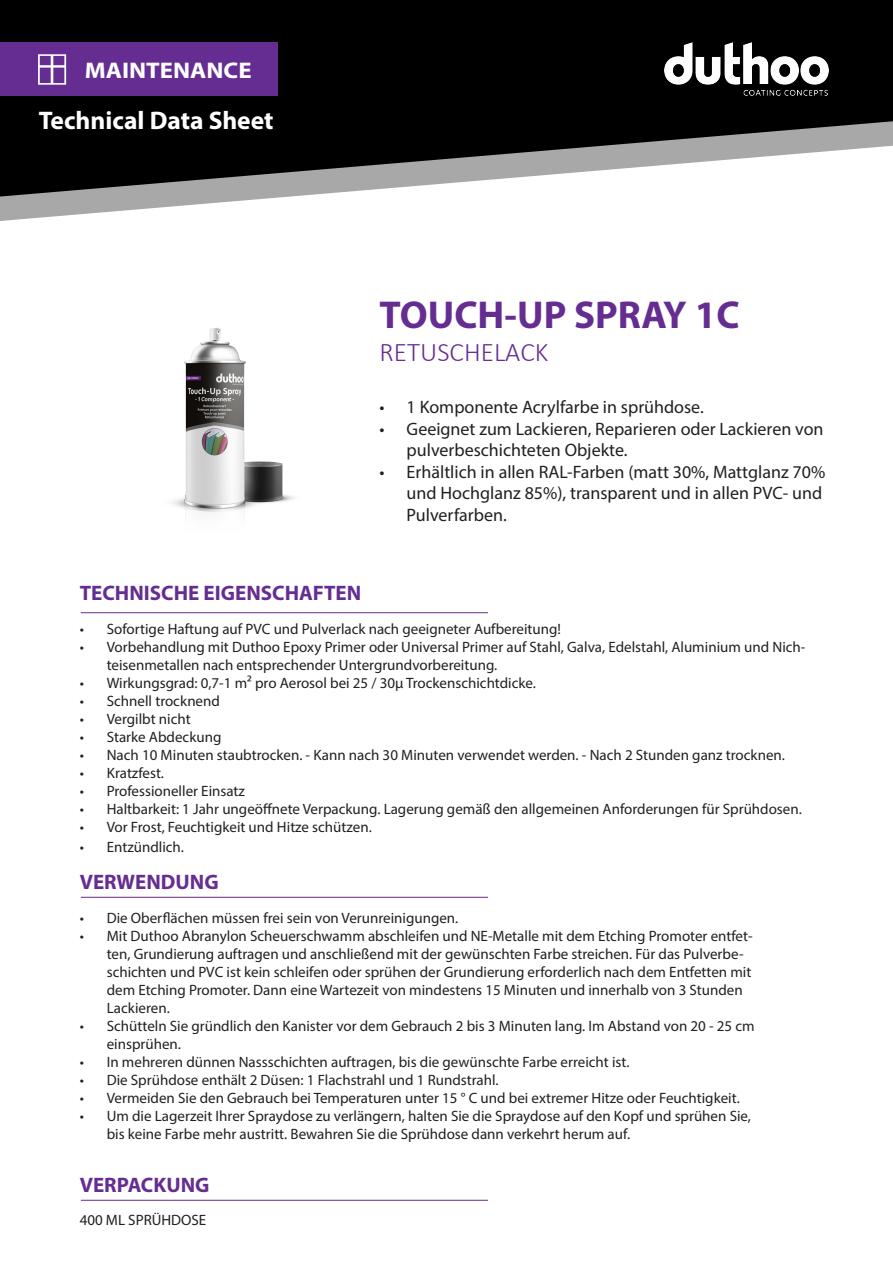
<style>
.page{position:relative;width:893px;height:1263px;background:#fff}
.page>*{position:absolute;margin:0;border:0;box-sizing:border-box;transform-origin:0 0}
.t1{font:700 39px "Myriad Pro";color:#652d91}
.t2{font:300 27px "Calibri";color:#652d91}
.t3{font:700 25.5px "Myriad Pro";color:#fff}
.t4{font:700 22.65px "Myriad Pro";color:#fff;scale:1.09 1}
.t5{font:700 21px "Myriad Pro";color:#652d91}
.t6{font:18px/21.6px "Myriad Pro";color:#231f20}
.t7{font:15px/18px "Myriad Pro";color:#231f20}
</style>
<div class="page">
<div style="left:0;top:0;width:893px;height:660px;background:#000001"></div>
<svg style="left:0;top:131px;width:893px;height:529px;background:#eaeaea"></svg>
<div style="left:0;top:43px;width:278px;height:53px;background:#652d91"></div>
<svg style="left:38px;top:54px;width:29px;height:31px"></svg>
<hr style="left:81px;top:897px;width:407px;height:1px;background:#652d91">
<hr style="left:81px;top:1200px;width:407px;height:1px;background:#652d91">
<hr style="left:81px;top:612px;width:407px;height:1px;background:#652d91">
<img style="left:664px;top:43px;width:165px;height:53px">
<img style="left:105px;top:247px;width:221px;height:332px">
<h3 class="t4" style="left:85px;top:55px;width:155px">MAINTENANCE</h3>
<h3 class="t3" style="left:39px;top:103px;width:236px">Technical Data Sheet</h3>
<h1 class="t1" style="left:380px;top:290px;width:361px">TOUCH-UP SPRAY 1C</h1>
<h2 class="t2" style="left:380px;top:335px;width:170px">RETUSCHELACK</h2>
<p class="t6" style="left:380px;top:396px;width:326px">• 1 Komponente Acrylfarbe in sprühdose.</p>
<p class="t6" style="left:407px;top:417px;width:418px;text-indent:-27px">• Geeignet zum Lackieren, Reparieren oder Lackieren von pulverbeschichteten Objekte.</p>
<p class="t6" style="left:407px;top:461px;width:420px;text-indent:-27px">• Erhältlich in allen RAL-Farben (matt 30%, Mattglanz 70% und Hochglanz 85%), transparent und in allen PVC- und<br>Pulverfarben.</p>
<h3 class="t5" style="left:80px;top:580px;width:283px">TECHNISCHE EIGENSCHAFTEN</h3>
<p class="t7" style="left:80px;top:620px;width:483px">• Sofortige Haftung auf PVC und Pulverlack nach geeigneter Aufbereitung!</p>
<p class="t7" style="left:107px;top:638px;width:700px;text-indent:-27px">• Vorbehandlung mit Duthoo Epoxy Primer oder Universal Primer auf Stahl, Galva, Edelstahl, Aluminium und Nich&shy;teisenmetallen nach entsprechender Untergrundvorbereitung.</p>
<p class="t7" style="left:80px;top:674px;width:458px">• Wirkungsgrad: 0,7-1 m² pro Aerosol bei 25 / 30µ Trockenschichtdicke.</p>
<p class="t7" style="left:80px;top:692px;width:142px">• Schnell trocknend</p>
<p class="t7" style="left:80px;top:710px;width:112px">• Vergilbt nicht</p>
<p class="t7" style="left:80px;top:728px;width:143px">• Starke Abdeckung</p>
<p class="t7" style="left:80px;top:746px;width:707px">• Nach 10 Minuten staubtrocken. - Kann nach 30 Minuten verwendet werden. - Nach 2 Stunden ganz trocknen.</p>
<p class="t7" style="left:80px;top:764px;width:86px">• Kratzfest.</p>
<p class="t7" style="left:80px;top:782px;width:167px">• Professioneller Einsatz</p>
<p class="t7" style="left:80px;top:800px;width:724px">• Haltbarkeit: 1 Jahr ungeöffnete Verpackung. Lagerung gemäß den allgemeinen Anforderungen für Sprühdosen.</p>
<p class="t7" style="left:80px;top:818px;width:294px">• Vor Frost, Feuchtigkeit und Hitze schützen.</p>
<p class="t7" style="left:80px;top:838px;width:106px">• Entzündlich.</p>
<h3 class="t5" style="left:80px;top:868px;width:140px">VERWENDUNG</h3>
<p class="t7" style="left:80px;top:909px;width:380px">• Die Oberflächen müssen frei sein von Verunreinigungen.</p>
<p class="t7" style="left:107px;top:927px;width:647px;text-indent:-27px">• Mit Duthoo Abranylon Scheuerschwamm abschleifen und NE-Metalle mit dem Etching Promoter entfet&shy;ten, Grundierung auftragen und anschließend mit der gewünschten Farbe streichen. Für das Pulverbe&shy;schichten und PVC ist kein schleifen oder sprühen der Grundierung erforderlich nach dem Entfetten mit dem Etching Promoter. Dann eine Wartezeit von mindestens 15 Minuten und innerhalb von 3 Stunden Lackieren.</p>
<p class="t7" style="left:107px;top:1017px;width:649px;text-indent:-27px">• Schütteln Sie gründlich den Kanister vor dem Gebrauch 2 bis 3 Minuten lang. Im Abstand von 20 - 25 cm einsprühen.</p>
<p class="t7" style="left:80px;top:1053px;width:551px">• In mehreren dünnen Nassschichten auftragen, bis die gewünschte Farbe erreicht ist.</p>
<p class="t7" style="left:80px;top:1071px;width:420px">• Die Sprühdose enthält 2 Düsen: 1 Flachstrahl und 1 Rundstrahl.</p>
<p class="t7" style="left:80px;top:1089px;width:661px">• Vermeiden Sie den Gebrauch bei Temperaturen unter 15 ° C und bei extremer Hitze oder Feuchtigkeit.</p>
<p class="t7" style="left:107px;top:1107px;width:646px;text-indent:-27px">• Um die Lagerzeit Ihrer Spraydose zu verlängern, halten Sie die Spraydose auf den Kopf und sprühen Sie, bis keine Farbe mehr austritt. Bewahren Sie die Sprühdose dann verkehrt herum auf.</p>
<h3 class="t5" style="left:80px;top:1171px;width:131px">VERPACKUNG</h3>
<p class="t7" style="left:80px;top:1211px;width:128px">400 ML SPRÜHDOSE</p>
</div>
